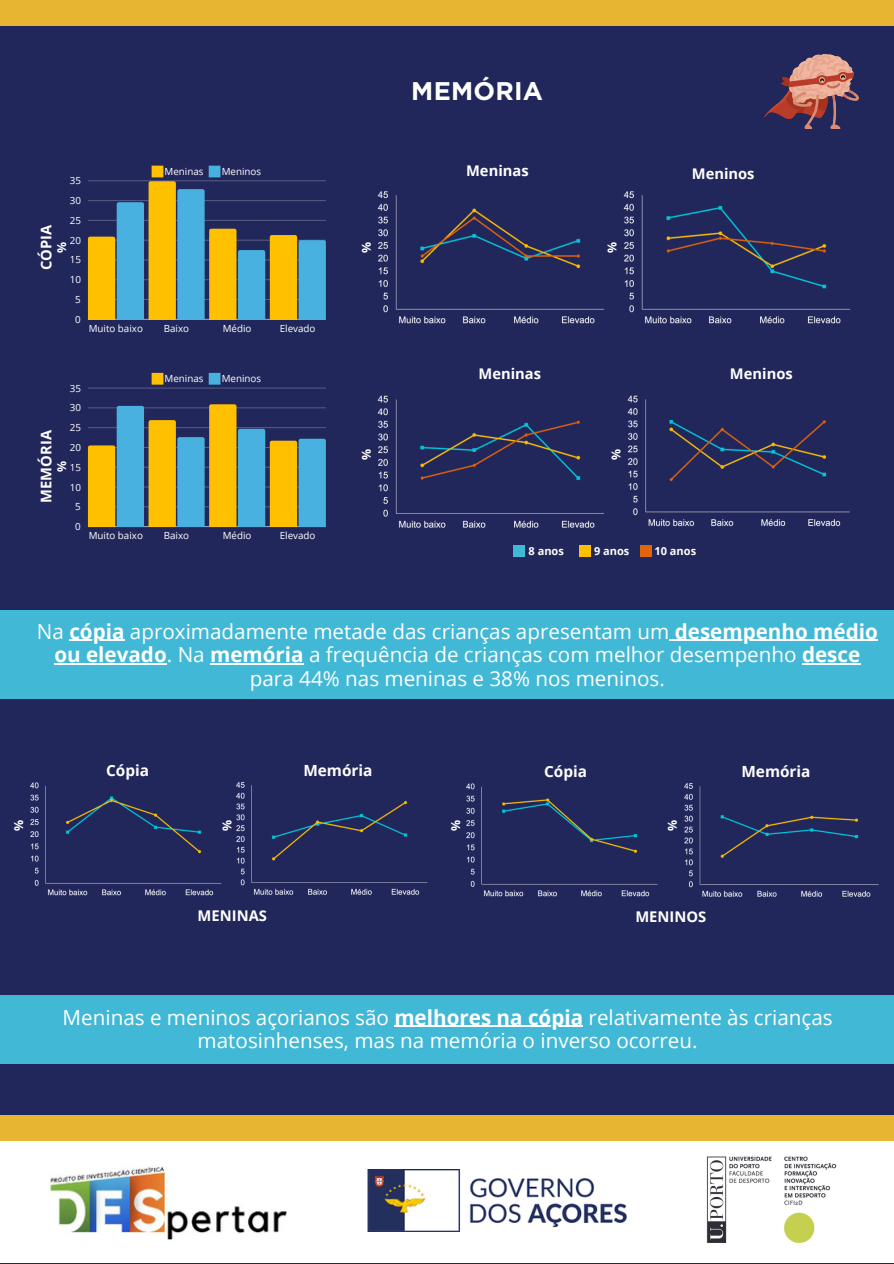
<style>
.page{position:relative;width:894px;height:1264px;background:#fff}
.page>*{position:absolute;margin:0;border:0;box-sizing:border-box;transform-origin:0 0}
.t1{font:700 25.5px "Gotham";letter-spacing:.01em;color:#fff}
.t2{font:20.55px/23.7px "Open Sans";color:#fff;text-align:center}
.t3{font:700 15.3px "Open Sans";color:#fff}
.t4{font:700 14.7px "Open Sans";color:#fff}
.t5{font:700 12.3px "Open Sans";color:#fff}
.t6{font:700 10.95px "Open Sans";color:#fff}
.t7{font:9.75px "Open Sans";color:#fff}
.s1{font-weight:700}
</style>
<div class="page">
<div style="left:0;top:0;width:893px;height:1263px;background:#22275b"></div>
<div style="left:0;top:0;width:893px;height:26px;background:#e7b532"></div>
<div style="left:0;top:610px;width:893px;height:89px;background:#41b8d5"></div>
<hr style="left:69px;top:639px;width:55px;height:2px;background:#fff">
<hr style="left:669px;top:639px;width:208px;height:2px;background:#fff">
<hr style="left:54px;top:663px;width:113px;height:1px;background:#fff">
<hr style="left:210px;top:663px;width:93px;height:1px;background:#fff">
<hr style="left:801px;top:663px;width:59px;height:1px;background:#fff">
<div style="left:0;top:1137px;width:893px;height:126px;background:#fff"></div>
<img style="left:706px;top:1156px;width:130px;height:87px">
<img style="left:368px;top:1169px;width:258px;height:62px">
<img style="left:49px;top:1166px;width:238px;height:74px">
<div style="left:0;top:1115px;width:893px;height:25px;background:#e7b532"></div>
<div style="left:0;top:995px;width:893px;height:68px;background:#41b8d5"></div>
<hr style="left:394px;top:1025px;width:189px;height:1px;background:#fff">
<div style="left:151px;top:166px;width:12px;height:11px;background:#ffc000"></div>
<div style="left:209px;top:166px;width:11px;height:11px;background:#48b1e0"></div>
<hr style="left:88px;top:319px;width:238px;height:1px;background:#fff;opacity:.6">
<hr style="left:88px;top:180px;width:238px;height:1px;background:#474b76">
<svg style="left:88px;top:181px;width:238px;height:138px"></svg>
<div style="left:151px;top:373px;width:12px;height:11px;background:#ffc000"></div>
<div style="left:209px;top:373px;width:11px;height:11px;background:#48b1e0"></div>
<hr style="left:88px;top:526px;width:238px;height:1px;background:#fff;opacity:.6">
<hr style="left:88px;top:388px;width:238px;height:1px;background:#414572">
<svg style="left:88px;top:404px;width:238px;height:122px"></svg>
<img style="left:377px;top:191px;width:228px;height:133px">
<img style="left:623px;top:191px;width:228px;height:133px">
<img style="left:377px;top:395px;width:228px;height:133px">
<img style="left:627px;top:395px;width:223px;height:132px">
<div style="left:513px;top:545px;width:12px;height:11px;background:#41b8d5"></div>
<div style="left:579px;top:545px;width:11px;height:11px;background:#ffc000"></div>
<div style="left:639px;top:545px;width:12px;height:11px;background:#e2650c"></div>
<img style="left:764px;top:55px;width:94px;height:74px">
<img style="left:30px;top:782px;width:192px;height:114px">
<img style="left:466px;top:783px;width:192px;height:114px">
<img style="left:236px;top:782px;width:192px;height:113px">
<img style="left:684px;top:783px;width:195px;height:114px">
<p class="t7" style="left:70px;top:174px;width:13px">35</p>
<p class="t7" style="left:70px;top:194px;width:13px">30</p>
<p class="t7" style="left:70px;top:213px;width:13px">25</p>
<h4 class="t4" style="left:36px;top:270px;width:47px;rotate:-90deg">CÓPIA</h4>
<p class="t7" style="left:70px;top:233px;width:13px">20</p>
<p class="t5" style="left:53px;top:253px;width:13px;rotate:-90deg">%</p>
<p class="t7" style="left:70px;top:253px;width:13px">15</p>
<p class="t7" style="left:70px;top:273px;width:13px">10</p>
<p class="t7" style="left:75px;top:292px;width:7px">5</p>
<p class="t7" style="left:75px;top:312px;width:7px">0</p>
<p class="t7" style="left:164px;top:165px;width:40px">Meninas</p>
<p class="t7" style="left:221px;top:165px;width:41px">Meninos</p>
<p class="t7" style="left:89px;top:321px;width:56px">Muito baixo</p>
<p class="t7" style="left:164px;top:321px;width:27px">Baixo</p>
<p class="t7" style="left:223px;top:321px;width:30px">Médio</p>
<p class="t7" style="left:280px;top:321px;width:37px">Elevado</p>
<p class="t7" style="left:70px;top:381px;width:13px">35</p>
<p class="t7" style="left:70px;top:401px;width:13px">30</p>
<p class="t7" style="left:70px;top:421px;width:13px">25</p>
<p class="t4" style="left:36px;top:502px;width:74px;rotate:-90deg">MEMÓRIA</p>
<p class="t7" style="left:70px;top:440px;width:13px">20</p>
<p class="t5" style="left:53px;top:472px;width:13px;rotate:-90deg">%</p>
<p class="t7" style="left:70px;top:460px;width:13px">15</p>
<p class="t7" style="left:70px;top:480px;width:13px">10</p>
<p class="t7" style="left:75px;top:500px;width:7px">5</p>
<p class="t7" style="left:75px;top:519px;width:7px">0</p>
<p class="t7" style="left:164px;top:372px;width:40px">Meninas</p>
<p class="t7" style="left:221px;top:372px;width:41px">Meninos</p>
<p class="t7" style="left:89px;top:528px;width:56px">Muito baixo</p>
<p class="t7" style="left:164px;top:528px;width:27px">Baixo</p>
<p class="t7" style="left:223px;top:528px;width:30px">Médio</p>
<p class="t7" style="left:280px;top:528px;width:37px">Elevado</p>
<h1 class="t1" style="left:411px;top:76px;width:133px">MEMÓRIA</h1>
<p class="t4" style="left:466px;top:160px;width:64px">Meninas</p>
<p class="t4" style="left:691px;top:163px;width:64px">Meninos</p>
<h2 class="t5" style="left:357px;top:253px;width:13px;rotate:-90deg">%</h2>
<p class="t5" style="left:603px;top:253px;width:13px;rotate:-90deg">%</p>
<p class="t4" style="left:478px;top:363px;width:64px">Meninas</p>
<p class="t4" style="left:729px;top:363px;width:64px">Meninos</p>
<h4 class="t5" style="left:357px;top:460px;width:13px;rotate:-90deg">%</h4>
<h4 class="t5" style="left:607px;top:460px;width:13px;rotate:-90deg">%</h4>
<p class="t6" style="left:528px;top:543px;width:37px">8 anos</p>
<p class="t6" style="left:594px;top:543px;width:37px">9 anos</p>
<p class="t6" style="left:654px;top:543px;width:43px">10 anos</p>
<p class="t2" style="left:37px;top:618px;width:842px">Na <span class="s1">cópia</span> aproximadamente metade das crianças apresentam um <span class="s1">desempenho médio</span></p>
<p class="t2" style="left:54px;top:642px;width:807px"><span class="s1">ou elevado</span>. Na <span class="s1">memória</span> a frequência de crianças com melhor desempenho <span class="s1">desce </span>para 44% nas meninas e 38% nos meninos.</p>
<h4 class="t3" style="left:106px;top:759px;width:44px">Cópia</h4>
<p class="t3" style="left:303px;top:759px;width:71px">Memória</p>
<p class="t3" style="left:544px;top:760px;width:44px">Cópia</p>
<p class="t3" style="left:741px;top:760px;width:71px">Memória</p>
<p class="t5" style="left:10px;top:831px;width:13px;rotate:-90deg">%</p>
<p class="t5" style="left:218px;top:831px;width:13px;rotate:-90deg">%</p>
<p class="t5" style="left:447px;top:831px;width:13px;rotate:-90deg">%</p>
<p class="t5" style="left:663px;top:831px;width:13px;rotate:-90deg">%</p>
<h3 class="t4" style="left:197px;top:905px;width:71px">MENINAS</h3>
<h2 class="t4" style="left:635px;top:906px;width:72px">MENINOS</h2>
<p class="t2" style="left:63px;top:1004px;width:771px">Meninas e meninos açorianos são <span class="s1">melhores na cópia</span> relativamente às crianças</p>
<p class="t2" style="left:197px;top:1028px;width:501px">matosinhenses, mas na memória o inverso ocorreu.</p>
</div>
